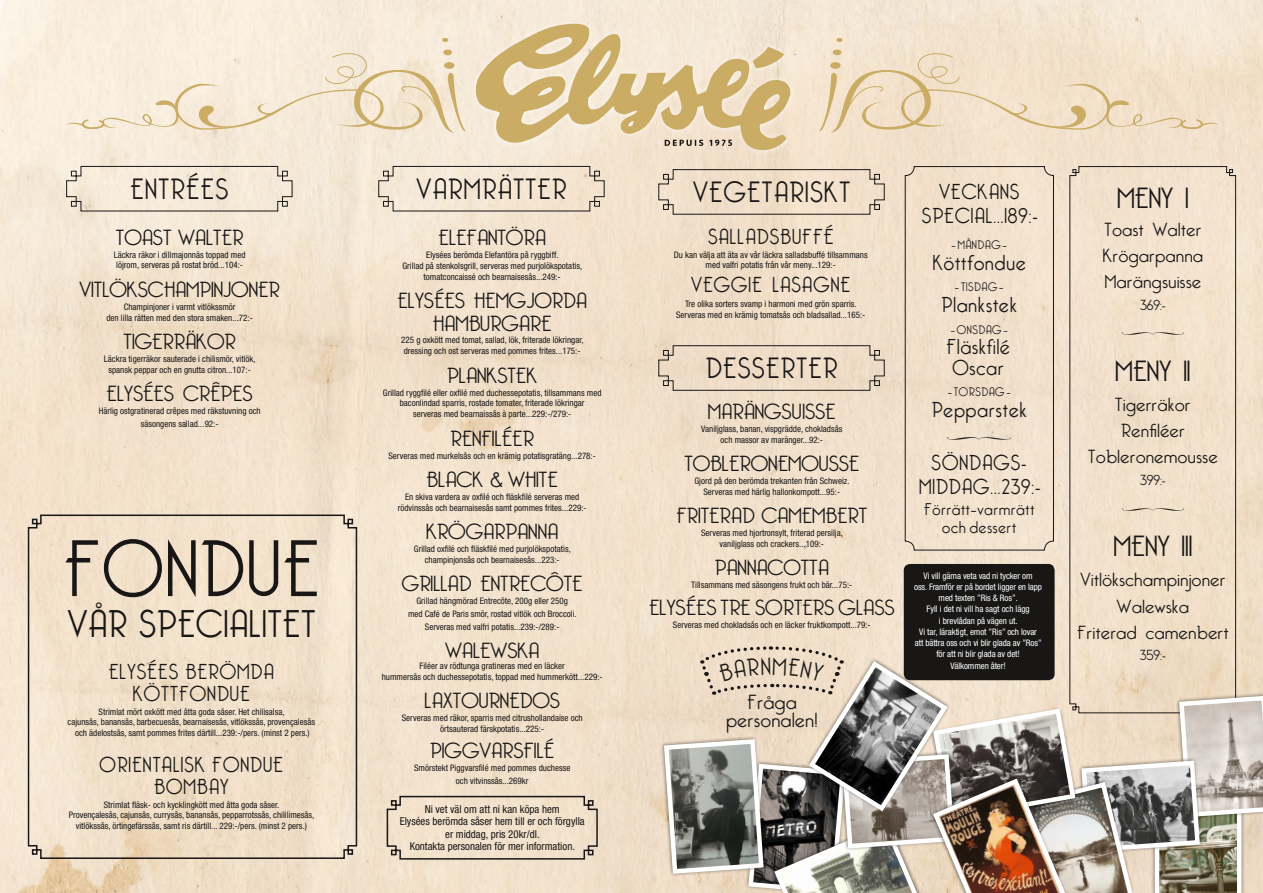
<style>
.page{position:relative;width:1263px;height:893px;background:#fff}
.page>*{position:absolute;margin:0;border:0;box-sizing:border-box;transform-origin:0 0}
.t1{font:78px "Bellerose";letter-spacing:.03em;color:#181716}
.t2{font:37.5px "Bellerose";letter-spacing:.03em;color:#181716}
.t3{font:28.5px "Bellerose";letter-spacing:.05em;color:#181716}
.t4{font:300 28.5px "Bellerose";color:#181716;scale:1.05 1}
.t5{font:300 21.38px/22.4px "Bellerose";color:#181716;text-align:center;scale:1.05 1}
.t6{font:21px/21.8px "Bellerose";letter-spacing:.05em;color:#181716;text-align:center}
.t7{font:300 21px/21px "Bellerose";letter-spacing:.045em;color:#181716}
.t8{font:300 19.95px/18px "Bellerose";letter-spacing:.03em;color:#181716;text-align:center;scale:1.05 1}
.t9{font:300 18.52px/26.1px "Bellerose";letter-spacing:.03em;color:#181716;text-align:center;scale:1.05 1}
.t10{font:16.5px/18px "Bellerose";letter-spacing:.05em;color:#181716;text-align:center}
.t11{font:300 14.25px "Bellerose";color:#181716;scale:1.05 1}
.t12{font:12px "Bellerose";letter-spacing:.05em;color:#181716}
.t13{font:condensed 10.88px/12.4px "Helvetica Neue";color:#181716;text-align:center}
.t14{font:condensed 9px/10.8px "Helvetica Neue";color:#181716;text-align:center}
.t15{font:condensed 9px/11.2px "Helvetica Neue";letter-spacing:-.01em;color:#fff;text-align:center}
</style>
<div class="page">
<img style="left:0;top:0;width:1263px;height:893px">
<svg style="left:27px;top:514px;width:331px;height:346px"></svg>
<svg style="left:66px;top:166px;width:226px;height:45px"></svg>
<svg style="left:378px;top:166px;width:227px;height:45px"></svg>
<svg style="left:442px;top:38px;width:6px;height:4px"></svg>
<svg style="left:66px;top:48px;width:402px;height:87px"></svg>
<svg style="left:658px;top:169px;width:227px;height:46px"></svg>
<svg style="left:658px;top:345px;width:227px;height:46px"></svg>
<div style="left:1069px;top:166px;width:167px;height:479px;background:#f2e1cc"></div>
<div style="left:905px;top:166px;width:149px;height:384px;border:1px solid #181716;border-radius:9px"></div>
<div style="left:904px;top:564px;width:150px;height:116px;background:#181716;border-radius:6px"></div>
<svg style="left:836px;top:38px;width:6px;height:4px"></svg>
<svg style="left:817px;top:48px;width:401px;height:87px"></svg>
<div style="left:470px;top:18px;width:326px;height:138px;background:#fff;opacity:.75"></div>
<svg style="left:476px;top:23px;width:315px;height:128px"></svg>
<svg style="left:386px;top:795px;width:212px;height:65px"></svg>
<img style="left:660px;top:645px;width:603px;height:248px">
<svg style="left:947px;top:437px;width:64px;height:2px"></svg>
<svg style="left:1122px;top:332px;width:62px;height:3px"></svg>
<svg style="left:1122px;top:508px;width:62px;height:2px"></svg>
<h3 class="t3" style="left:130px;top:173px;width:99px">ENTRÉES</h3>
<h3 class="t3" style="left:416px;top:173px;width:151px">VARMRÄTTER</h3>
<h3 class="t5" style="left:116px;top:227px;width:123px">TOAST WALTER</h3>
<p class="t14" style="left:114px;top:249px;width:133px;text-align:left">Läckra räkor i dillmajonnäs toppad med löjrom, serveras på rostat bröd...104:-</p>
<h3 class="t5" style="left:80px;top:279px;width:192px">VITLÖKSCHAMPINJONER</h3>
<p class="t14" style="left:106px;top:301px;width:148px">Champinjoner i varmt vitlökssmör<br>den lilla rätten med den stora smaken...72:-</p>
<h3 class="t5" style="left:124px;top:331px;width:108px">TIGERRÄKOR</h3>
<p class="t14" style="left:104px;top:353px;width:153px">Läckra tigerräkor sauterade i chilismör, vitlök, spansk peppar och en gnutta citron...107:-</p>
<h3 class="t5" style="left:107px;top:383px;width:141px">ELYSÉES CRÊPES</h3>
<p class="t14" style="left:99px;top:404px;width:163px;line-height:12.9px">Härlig ostgratinerad crêpes med räkstuvning och säsongens sallad...92:-</p>
<h1 class="t1" style="left:64px;top:524px;width:256px">FONDUE</h1>
<h2 class="t2" style="left:68px;top:603px;width:249px">VÅR SPECIALITET</h2>
<h3 class="t6" style="left:109px;top:662px;width:166px">ELYSÉES BERÖMDA<br>KÖTTFONDUE</h3>
<p class="t14" style="left:68px;top:706px;width:249px;line-height:10.5px">Strimlat mört oxkött med åtta goda såser. Het chilisalsa,<br>cajunsås, banansås, barbecuesås, bearnaisesås, vitlökssås, provençalesås och ädelostsås, samt pommes frites därtill...239:-/pers. (minst 2 pers.)</p>
<h3 class="t6" style="left:100px;top:755px;width:185px">ORIENTALISK FONDUE<br>BOMBAY</h3>
<p class="t14" style="left:69px;top:799px;width:247px;line-height:10.5px">Strimlat fläsk- och kycklingkött med åtta goda såser.<br>Provençalesås, cajunsås, currysås, banansås, pepparrotssås, chililimesås, vitlökssås, örtingefärssås, samt ris därtill... 229:-/pers. (minst 2 pers.)</p>
<h3 class="t5" style="left:439px;top:227px;width:104px">ELEFANTÖRA</h3>
<p class="t14" style="left:402px;top:250px;width:181px">Elysées berömda Elefantöra på ryggbiff.<br>Grillad på stenkolsgrill, serveras med purjolökspotatis, tomatconcaissé och bearnaisesås...249:-</p>
<h3 class="t5" style="left:397px;top:290px;width:182px">ELYSÉES HEMGJORDA<br>HAMBURGARE</h3>
<p class="t14" style="left:401px;top:335px;width:184px;text-align:left">225 g oxkött med tomat, sallad, lök, friterade lökringar, dressing och ost serveras med pommes frites...175:-</p>
<h3 class="t5" style="left:447px;top:365px;width:87px">PLANKSTEK</h3>
<p class="t14" style="left:383px;top:387px;width:220px">Grillad ryggfilé eller oxfilé med duchessepotatis, tillsammans med baconlindad sparris, rostade tomater, friterade lökringar<br>serveras med bearnaissås à parte...229:-/279:-</p>
<h3 class="t5" style="left:450px;top:428px;width:81px">RENFILÉER</h3>
<p class="t14" style="left:388px;top:450px;width:209px">Serveras med murkelsås och en krämig potatisgratäng...278:-</p>
<h3 class="t5" style="left:427px;top:469px;width:126px">BLACK &amp; WHITE</h3>
<p class="t14" style="left:398px;top:491px;width:190px">En skiva vardera av oxfilé och fläskfilé serveras med rödvinssås och bearnaisesås samt pommes frites...229:-</p>
<h3 class="t5" style="left:426px;top:521px;width:127px">KRÖGARPANNA</h3>
<p class="t14" style="left:414px;top:543px;width:158px">Grillad oxfilé och fläskfilé med purjolökspotatis, champinjonsås och bearnaisesås...223:-</p>
<h3 class="t5" style="left:402px;top:573px;width:173px">GRILLAD ENTRECÔTE</h3>
<p class="t14" style="left:408px;top:594px;width:170px;line-height:12.9px">Grillad hängmörad Entrecôte, 200g eller 250g<br>med Café de Paris smör, rostad vitlök och Broccoli.<br>Serveras med valfri potatis...239:-/289:-</p>
<h3 class="t5" style="left:445px;top:640px;width:91px">WALEWSKA</h3>
<p class="t14" style="left:382px;top:660px;width:222px">Filéer av rödtunga gratineras med en läcker<br>hummersås och duchessepotatis, toppad med hummerkött...229:-</p>
<h3 class="t5" style="left:424px;top:690px;width:130px">LAXTOURNEDOS</h3>
<p class="t14" style="left:402px;top:712px;width:182px">Serveras med räkor, sparris med citrushollandaise och örtsauterad färskpotatis...225:-</p>
<h3 class="t5" style="left:430px;top:740px;width:120px">PIGGVARSFILÉ</h3>
<p class="t14" style="left:414px;top:761px;width:158px;line-height:12.9px">Smörstekt Piggvarsfilé med pommes duchesse och vitvinssås...269kr</p>
<p class="t13" style="left:400px;top:803px;width:186px">Ni vet väl om att ni kan köpa hem<br>Elysées berömda såser hem till er och förgylla er middag, pris 20kr/dl.<br>Kontakta personalen för mer information.</p>
<h3 class="t3" style="left:693px;top:176px;width:159px">VEGETARISKT</h3>
<h3 class="t6" style="left:708px;top:227px;width:127px">SALLADSBUFFÉ</h3>
<p class="t14" style="left:674px;top:249px;width:195px;line-height:10.5px">Du kan välja att äta av vår läckra salladsbuffé tillsammans med valfri potatis från vår meny...129:-</p>
<h3 class="t6" style="left:691px;top:275px;width:161px">VEGGIE LASAGNE</h3>
<p class="t14" style="left:676px;top:299px;width:191px;line-height:10.5px">Tre olika sorters svamp i harmoni med grön sparris.<br>Serveras med en krämig tomatsås och bladsallad...165:-</p>
<h3 class="t3" style="left:706px;top:352px;width:133px">DESSERTER</h3>
<h3 class="t5" style="left:708px;top:401px;width:123px">MARÄNGSUISSE</h3>
<p class="t14" style="left:701px;top:423px;width:143px">Vaniljglass, banan, vispgrädde, chokladsås och massor av maränger...92:-</p>
<h3 class="t5" style="left:684px;top:453px;width:168px">TOBLERONEMOUSSE</h3>
<p class="t14" style="left:694px;top:475px;width:157px">Gjord på den berömda trekanten från Schweiz.<br>Serveras med härlig hallonkompott...95:-</p>
<h3 class="t5" style="left:676px;top:505px;width:183px">FRITERAD CAMEMBERT</h3>
<p class="t14" style="left:701px;top:528px;width:143px">Serveras med hjortronsylt, friterad persilja, vaniljglass och crackers...109:-</p>
<h3 class="t5" style="left:715px;top:557px;width:110px">PANNACOTTA</h3>
<p class="t14" style="left:691px;top:580px;width:163px">Tillsammans med säsongens frukt och bär...75:-</p>
<h3 class="t5" style="left:649px;top:597px;width:235px">ELYSÉES TRE SORTERS GLASS</h3>
<p class="t14" style="left:673px;top:619px;width:199px">Serveras med chokladsås och en läcker fruktkompott...79:-</p>
<h3 class="t8" style="left:726px;top:694px;width:88px">Fråga personalen!</h3>
<h3 class="t6" style="left:922px;top:181px;width:117px;line-height:24px">VECKANS<br>SPECIAL...189:-</h3>
<h3 class="t12" style="left:951px;top:238px;width:57px">– MÅNDAG –</h3>
<h3 class="t6" style="left:933px;top:252px;width:94px">Köttfondue</h3>
<h3 class="t12" style="left:955px;top:280px;width:50px">– TISDAG –</h3>
<h3 class="t6" style="left:941px;top:295px;width:77px">Plankstek</h3>
<h3 class="t12" style="left:951px;top:323px;width:58px">– ONSDAG –</h3>
<h3 class="t7" style="left:947px;top:337px;width:65px">Fläskfilé<br>Oscar</h3>
<h3 class="t12" style="left:948px;top:385px;width:64px">– TORSDAG –</h3>
<h3 class="t6" style="left:932px;top:400px;width:96px">Pepparstek</h3>
<h3 class="t6" style="left:932px;top:453px;width:97px">SÖNDAGS-</h3>
<h3 class="t6" style="left:919px;top:477px;width:123px">MIDDAG...239:-</h3>
<h3 class="t10" style="left:924px;top:501px;width:112px">Förrätt–varmrätt och dessert</h3>
<p class="t15" style="left:914px;top:570px;width:129px">Vi vill gärna veta vad ni tycker om<br>oss. Framför er på bordet ligger en lapp med texten ”Ris &amp; Ros”.<br>Fyll i det ni vill ha sagt och lägg<br>i brevlådan på vägen ut.<br>Vi tar, läraktigt, emot ”Ris” och lovar att bättra oss och vi blir glada av ”Ros” för att ni blir glada av det!<br>Välkommen åter!</p>
<h3 class="t4" style="left:1117px;top:182px;width:70px">MENY I</h3>
<h3 class="t9" style="left:1103px;top:217px;width:97px;text-align:justify">Toast Walter Krögarpanna Marängsuisse</h3>
<h3 class="t11" style="left:1140px;top:296px;width:26px">369:-</h3>
<h3 class="t4" style="left:1115px;top:354px;width:73px">MENY II</h3>
<h3 class="t9" style="left:1088px;top:392px;width:125px">Tigerräkor<br>Renfiléer<br>Tobleronemousse</h3>
<h3 class="t11" style="left:1140px;top:472px;width:26px">399:-</h3>
<h3 class="t4" style="left:1113px;top:530px;width:77px">MENY III</h3>
<h3 class="t9" style="left:1077px;top:567px;width:146px">Vitlökschampinjoner<br>Walewska<br>Friterad camenbert</h3>
<h3 class="t11" style="left:1140px;top:647px;width:26px">359:-</h3>
</div>
